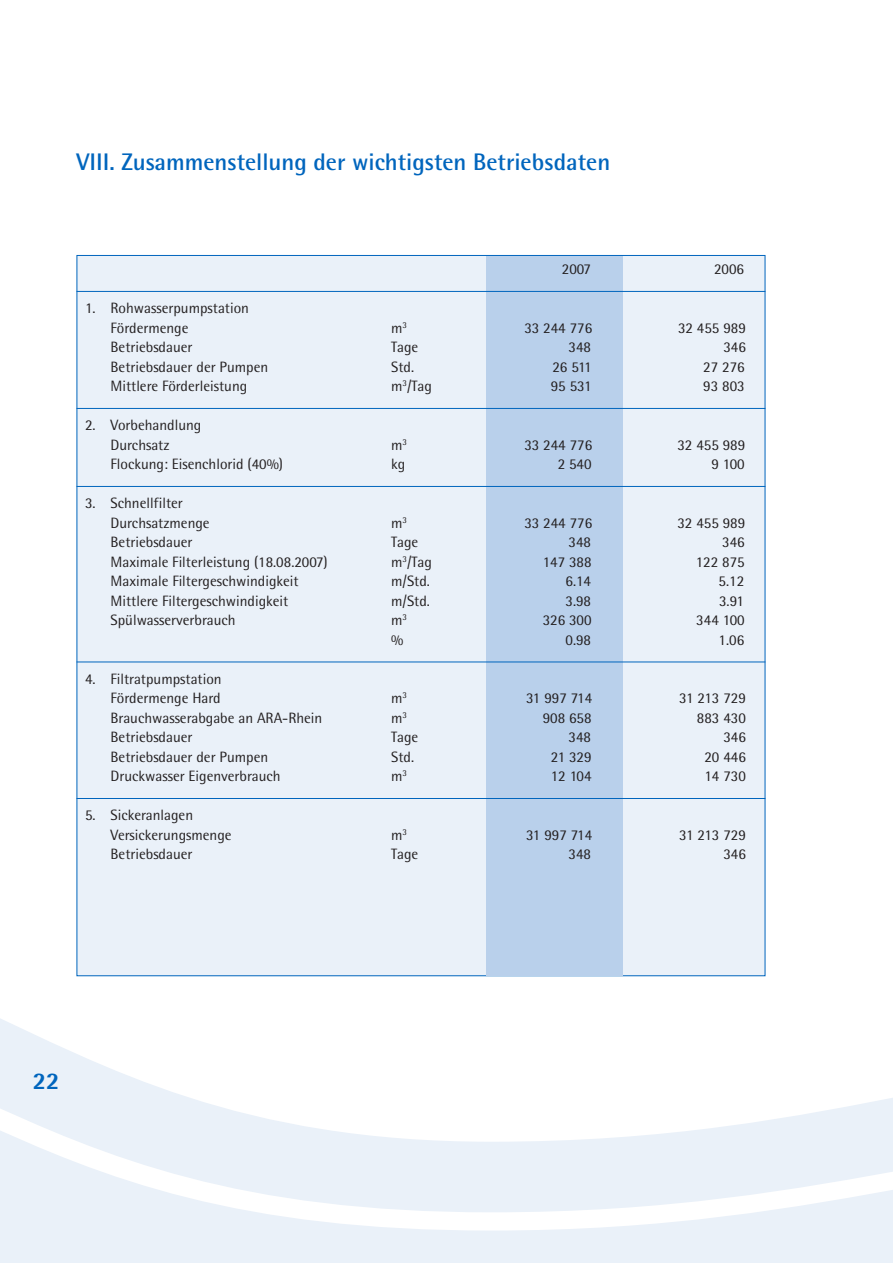
<style>
.page{position:relative;width:893px;height:1263px;background:#fff}
.page>*{position:absolute;margin:0;border:0;box-sizing:border-box;transform-origin:0 0}
.t1{font:700 24px "Rotis Semi Sans";color:#0065bd}
.t2{font:800 24px "Rotis Semi Sans";color:#0065bd}
.t3{font:15px/19.5px "Rotis Semi Sans";color:#231f20}
</style>
<div class="page">
<svg style="left:0;top:1018px;width:893px;height:102px"></svg>
<svg style="left:0;top:1120px;width:893px;height:143px;fill:#eaf1f9"></svg>
<div style="left:77px;top:256px;width:688px;height:719px;background:#eaf1f9"></div>
<div style="left:486px;top:256px;width:136px;height:719px;background:#b9d0eb"></div>
<hr style="left:77px;top:291px;width:688px;height:1px;background:#0065bd">
<hr style="left:77px;top:408px;width:688px;height:1px;background:#0065bd">
<hr style="left:77px;top:486px;width:688px;height:1px;background:#0065bd">
<hr style="left:77px;top:662px;width:688px;height:1px;background:#0065bd">
<hr style="left:77px;top:798px;width:688px;height:1px;background:#0065bd">
<h1 class="t1" style="left:77px;top:153px;width:535px">VIII. Zusammenstellung der wichtigsten Betriebsdaten</h1>
<p class="t3" style="left:111px;top:300px;width:140px;text-indent:-26px">1. Rohwasserpumpstation<br>Fördermenge</p>
<p class="t3" style="left:562px;top:261px;width:31px">2007</p>
<p class="t3" style="left:714px;top:261px;width:32px">2006</p>
<p class="t3" style="left:391px;top:319px;width:17px">m<sup>3</sup></p>
<p class="t3" style="left:524px;top:319px;width:69px">33 244 776</p>
<p class="t3" style="left:678px;top:319px;width:69px">32 455 989</p>
<p class="t3" style="left:111px;top:339px;width:84px">Betriebsdauer</p>
<p class="t3" style="left:391px;top:339px;width:29px">Tage</p>
<p class="t3" style="left:569px;top:339px;width:24px">348</p>
<p class="t3" style="left:723px;top:339px;width:24px">346</p>
<p class="t3" style="left:111px;top:358px;width:159px">Betriebsdauer der Pumpen</p>
<p class="t3" style="left:391px;top:358px;width:24px">Std.</p>
<p class="t3" style="left:552px;top:358px;width:41px">26 511</p>
<p class="t3" style="left:703px;top:358px;width:43px">27 276</p>
<p class="t3" style="left:111px;top:378px;width:138px">Mittlere Förderleistung</p>
<p class="t3" style="left:391px;top:378px;width:42px">m<sup>3</sup>/Tag</p>
<p class="t3" style="left:551px;top:378px;width:42px">95 531</p>
<p class="t3" style="left:703px;top:378px;width:43px">93 803</p>
<p class="t3" style="left:85px;top:417px;width:118px;text-align:center">2. Vorbehandlung<br>Durchsatz</p>
<p class="t3" style="left:391px;top:436px;width:17px">m<sup>3</sup></p>
<p class="t3" style="left:524px;top:436px;width:69px">33 244 776</p>
<p class="t3" style="left:677px;top:436px;width:69px">32 455 989</p>
<p class="t3" style="left:111px;top:456px;width:174px">Flockung: Eisenchlorid (40%)</p>
<p class="t3" style="left:391px;top:456px;width:16px">kg</p>
<p class="t3" style="left:558px;top:456px;width:35px">2 540</p>
<p class="t3" style="left:711px;top:456px;width:35px">9 100</p>
<p class="t3" style="left:111px;top:495px;width:101px;text-indent:-26px">3. Schnellfilter<br>Durchsatzmenge</p>
<p class="t3" style="left:391px;top:514px;width:17px">m<sup>3</sup></p>
<p class="t3" style="left:524px;top:514px;width:69px">33 244 776</p>
<p class="t3" style="left:677px;top:514px;width:69px">32 455 989</p>
<p class="t3" style="left:111px;top:534px;width:84px">Betriebsdauer</p>
<p class="t3" style="left:391px;top:534px;width:29px">Tage</p>
<p class="t3" style="left:569px;top:534px;width:24px">348</p>
<p class="t3" style="left:722px;top:534px;width:24px">346</p>
<p class="t3" style="left:111px;top:553px;width:219px">Maximale Filterleistung (18.08.2007)</p>
<p class="t3" style="left:391px;top:553px;width:42px">m<sup>3</sup>/Tag</p>
<p class="t3" style="left:543px;top:553px;width:50px">147 388</p>
<p class="t3" style="left:696px;top:553px;width:50px">122 875</p>
<p class="t3" style="left:111px;top:573px;width:190px">Maximale Filtergeschwindigkeit</p>
<p class="t3" style="left:391px;top:573px;width:40px">m/Std.</p>
<p class="t3" style="left:565px;top:573px;width:27px">6.14</p>
<p class="t3" style="left:719px;top:573px;width:27px">5.12</p>
<p class="t3" style="left:111px;top:592px;width:179px">Mittlere Filtergeschwindigkeit</p>
<p class="t3" style="left:391px;top:592px;width:40px">m/Std.</p>
<p class="t3" style="left:565px;top:592px;width:27px">3.98</p>
<p class="t3" style="left:719px;top:592px;width:27px">3.91</p>
<p class="t3" style="left:111px;top:612px;width:127px">Spülwasserverbrauch</p>
<p class="t3" style="left:391px;top:612px;width:17px">m<sup>3</sup></p>
<p class="t3" style="left:543px;top:612px;width:50px">326 300</p>
<p class="t3" style="left:696px;top:612px;width:50px">344 100</p>
<p class="t3" style="left:391px;top:631px;width:14px">%</p>
<p class="t3" style="left:565px;top:631px;width:27px">0.98</p>
<p class="t3" style="left:719px;top:631px;width:27px">1.06</p>
<p class="t3" style="left:85px;top:670px;width:138px;text-align:right">4. Filtratpumpstation<br>Fördermenge Hard</p>
<p class="t3" style="left:391px;top:690px;width:17px">m<sup>3</sup></p>
<p class="t3" style="left:526px;top:690px;width:68px">31 997 714</p>
<p class="t3" style="left:679px;top:690px;width:68px">31 213 729</p>
<p class="t3" style="left:111px;top:709px;width:213px">Brauchwasserabgabe an ARA-Rhein</p>
<p class="t3" style="left:391px;top:709px;width:17px">m<sup>3</sup></p>
<p class="t3" style="left:543px;top:709px;width:50px">908 658</p>
<p class="t3" style="left:697px;top:709px;width:50px">883 430</p>
<p class="t3" style="left:111px;top:729px;width:84px">Betriebsdauer</p>
<p class="t3" style="left:391px;top:729px;width:29px">Tage</p>
<p class="t3" style="left:568px;top:729px;width:24px">348</p>
<p class="t3" style="left:723px;top:729px;width:24px">346</p>
<p class="t3" style="left:111px;top:748px;width:159px">Betriebsdauer der Pumpen</p>
<p class="t3" style="left:391px;top:748px;width:24px">Std.</p>
<p class="t3" style="left:551px;top:748px;width:42px">21 329</p>
<p class="t3" style="left:704px;top:748px;width:43px">20 446</p>
<p class="t3" style="left:111px;top:768px;width:172px">Druckwasser Eigenverbrauch</p>
<p class="t3" style="left:391px;top:768px;width:17px">m<sup>3</sup></p>
<p class="t3" style="left:551px;top:768px;width:42px">12 104</p>
<p class="t3" style="left:704px;top:768px;width:43px">14 730</p>
<p class="t3" style="left:111px;top:807px;width:123px;text-indent:-26px">5. Sickeranlagen<br>Versickerungsmenge</p>
<p class="t3" style="left:391px;top:826px;width:17px">m<sup>3</sup></p>
<p class="t3" style="left:526px;top:826px;width:68px">31 997 714</p>
<p class="t3" style="left:679px;top:826px;width:68px">31 213 729</p>
<p class="t3" style="left:111px;top:846px;width:84px">Betriebsdauer</p>
<p class="t3" style="left:391px;top:846px;width:29px">Tage</p>
<p class="t3" style="left:569px;top:846px;width:24px">348</p>
<p class="t3" style="left:723px;top:846px;width:24px">346</p>
<h1 class="t2" style="left:33px;top:1073px;width:28px">22</h1>
</div>
